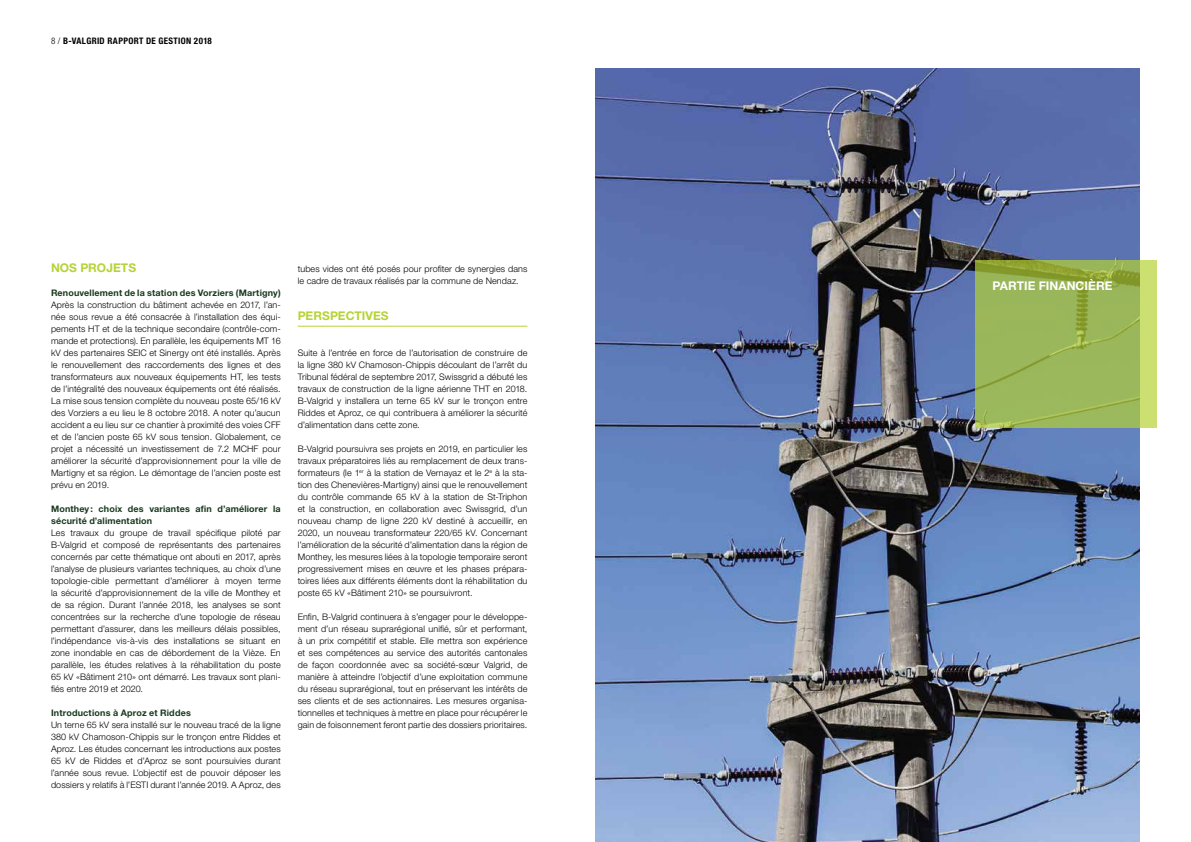
<style>
.page{position:relative;width:1191px;height:842px;background:#fff}
.page>*{position:absolute;margin:0;border:0;box-sizing:border-box;transform-origin:0 0}
.t1{font:700 12px "Helvetica Neue LT Std";color:#b5d334}
.t2{font:700 12px "Helvetica Neue LT Std";letter-spacing:.005em;color:#fff}
.t3{font:300 9px/12px "Helvetica Neue LT Std";letter-spacing:.01em;color:#000;text-align:justify}
.t4{font:700 9px/12px "Helvetica Neue LT Std";letter-spacing:.02em;color:#17381e}
.t5{font:700 condensed 9px "Helvetica Neue LT Std";letter-spacing:.04em;color:#000}
.s1{font-weight:300}
</style>
<div class="page">
<hr style="left:298px;top:326px;width:229px;height:1px;background:#b5d334">
<img style="left:595px;top:68px;width:545px;height:774px">
<svg style="left:975px;top:260px;width:182px;height:168px;background:#9cb857"></svg>
<p class="t5" style="left:51px;top:35px;width:162px"><span class="s1">8 /</span> B-VALGRID RAPPORT DE GESTION 2018</p>
<h1 class="t1" style="left:51px;top:260px;width:87px">NOS PROJETS</h1>
<p class="t4" style="left:51px;top:287px;width:231px">Renouvellement de la station des Vorziers (Martigny)</p>
<p class="t3" style="left:51px;top:299px;width:231px">Après la construction du bâtiment achevée en 2017, l’an&shy;née sous revue a été consacrée à l’installation des équi&shy;pements HT et de la technique secondaire (contrôle-com&shy;mande et protections). En parallèle, les équipements MT 16 kV des partenaires SEIC et Sinergy ont été installés. Après le renouvellement des raccordements des lignes et des transformateurs aux nouveaux équipements HT, les tests de l’intégralité des nouveaux équipements ont été réalisés.<br>La mise sous tension complète du nouveau poste 65/16 kV des Vorziers a eu lieu le 8 octobre 2018. A noter qu’aucun accident a eu lieu sur ce chantier à proximité des voies CFF et de l’ancien poste 65 kV sous tension. Globalement, ce projet a nécessité un investissement de 7.2 MCHF pour améliorer la sécurité d’approvisionnement pour la ville de Martigny et sa région. Le démontage de l’ancien poste est prévu en 2019.</p>
<p class="t4" style="left:51px;top:503px;width:231px">Monthey: choix des variantes afin d’améliorer la sécurité d’alimentation</p>
<p class="t3" style="left:51px;top:527px;width:231px">Les travaux du groupe de travail spécifique piloté par B-Valgrid et composé de représentants des partenaires concernés par cette thématique ont abouti en 2017, après l’analyse de plusieurs variantes techniques, au choix d’une topologie-cible permettant d’améliorer à moyen terme la sécurité d’approvisionnement de la ville de Monthey et de sa région. Durant l’année 2018, les analyses se sont concentrées sur la recherche d’une topologie de réseau permettant d’assurer, dans les meilleurs délais possibles, l’indépendance vis-à-vis des installations se situant en zone inondable en cas de débordement de la Vièze. En parallèle, les études relatives à la réhabilitation du poste 65 kV «Bâtiment 210» ont démarré. Les travaux sont plani&shy;fiés entre 2019 et 2020.</p>
<p class="t4" style="left:51px;top:707px;width:141px">Introductions à Aproz et Riddes</p>
<p class="t3" style="left:51px;top:719px;width:231px">Un terne 65 kV sera installé sur le nouveau tracé de la ligne 380 kV Chamoson-Chippis sur le tronçon entre Riddes et Aproz. Les études concernant les introductions aux postes 65 kV de Riddes et d’Aproz se sont poursuivies durant l’année sous revue. L’objectif est de pouvoir déposer les dossiers y relatifs à l’ESTI durant l’année 2019. A Aproz, des</p>
<p class="t3" style="left:298px;top:263px;width:231px">tubes vides ont été posés pour profiter de synergies dans le cadre de travaux réalisés par la commune de Nendaz.</p>
<h1 class="t1" style="left:298px;top:308px;width:92px">PERSPECTIVES</h1>
<p class="t3" style="left:298px;top:347px;width:231px">Suite à l’entrée en force de l’autorisation de construire de la ligne 380 kV Chamoson-Chippis découlant de l’arrêt du Tribunal fédéral de septembre 2017, Swissgrid a débuté les travaux de construction de la ligne aérienne THT en 2018.<br>B-Valgrid y installera un terne 65 kV sur le tronçon entre Riddes et Aproz, ce qui contribuera à améliorer la sécurité d’alimentation dans cette zone.</p>
<p class="t3" style="left:298px;top:443px;width:231px">B-Valgrid poursuivra ses projets en 2019, en particulier les travaux préparatoires liés au remplacement de deux trans&shy;formateurs (le 1<sup>er</sup> à la station de Vernayaz et le 2<sup>e</sup> à la sta&shy;tion des Chenevières-Martigny) ainsi que le renouvellement du contrôle commande 65 kV à la station de St-Triphon et la construction, en collaboration avec Swissgrid, d’un nouveau champ de ligne 220 kV destiné à accueillir, en 2020, un nouveau transformateur 220/65 kV. Concernant l’amélioration de la sécurité d’alimentation dans la région de Monthey, les mesures liées à la topologie temporaire seront progressivement mises en œuvre et les phases prépara&shy;toires liées aux différents éléments dont la réhabilitation du poste 65 kV «Bâtiment 210» se poursuivront.</p>
<p class="t3" style="left:298px;top:611px;width:231px">Enfin, B-Valgrid continuera à s’engager pour le développe&shy;ment d’un réseau suprarégional unifié, sûr et performant, à un prix compétitif et stable. Elle mettra son expérience et ses compétences au service des autorités cantonales de façon coordonnée avec sa société-sœur Valgrid, de manière à atteindre l’objectif d’une exploitation commune du réseau suprarégional, tout en préservant les intérêts de ses clients et de ses actionnaires. Les mesures organisa&shy;tionnelles et techniques à mettre en place pour récupérer le gain de foisonnement feront partie des dossiers prioritaires.</p>
<h1 class="t2" style="left:992px;top:278px;width:121px">PARTIE FINANCIÈRE</h1>
</div>
